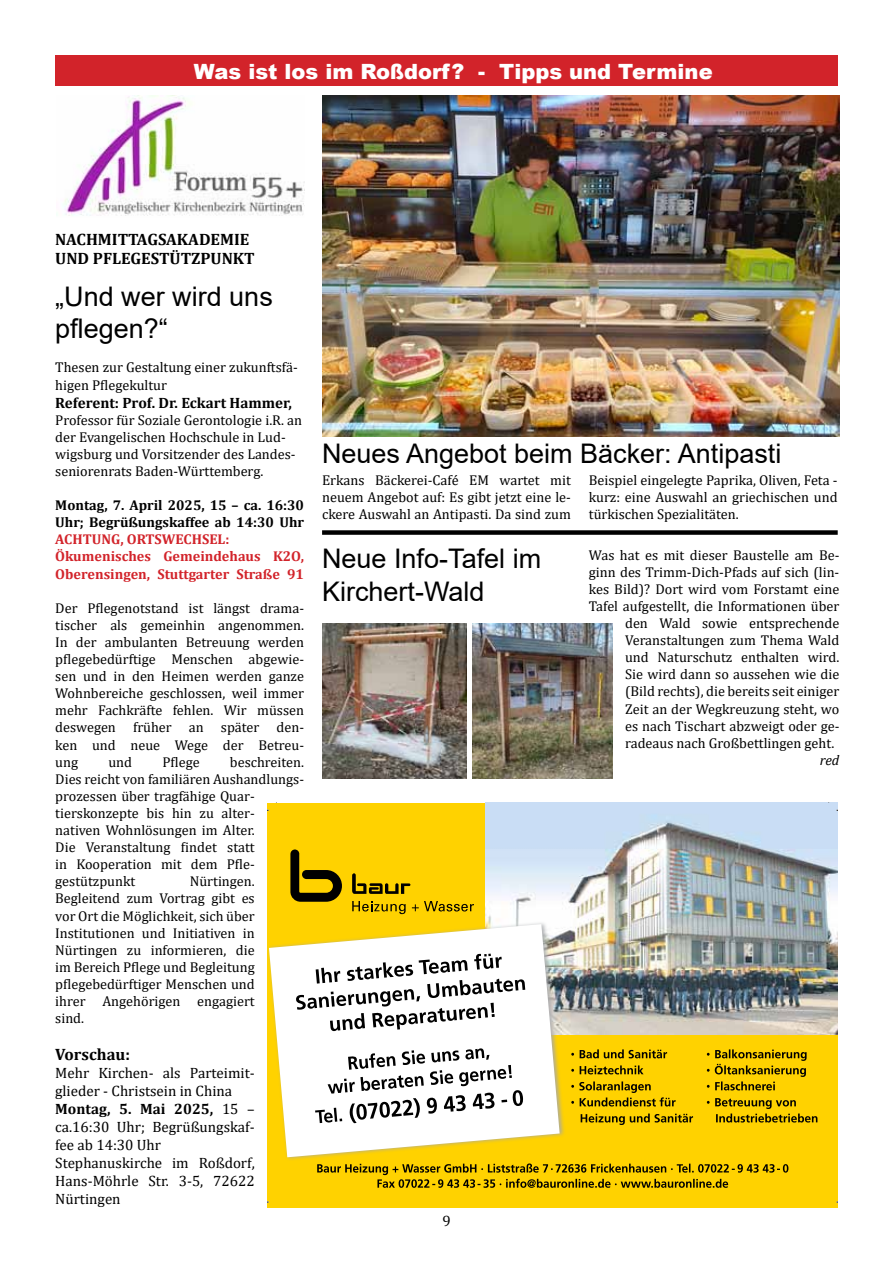
<style>
.page{position:relative;width:893px;height:1263px;background:#fff}
.page>*{position:absolute;margin:0;border:0;box-sizing:border-box;transform-origin:0 0}
.t1{font:27px/32.4px "Arial";color:#000}
.t2{font:900 21px "Arial";color:#fff}
.t3{font:700 16.5px/19.8px "Cambria";color:#000}
.t4{font:15px/18px "Cambria";color:#000}
.t5{font:700 15px "Cambria";color:#000}
.t6{font:14.25px/17.1px "Cambria";color:#000;text-align:justify}
.t7{font:700 14.25px/17.1px "Cambria";color:#d2232a}
.t8{font:700 14.25px/17.1px "Cambria";color:#000}
.t9{font:italic 14.25px "Cambria";color:#000}
.s1{font-weight:700}
</style>
<div class="page">
<div style="left:322px;top:530px;width:516px;height:5px;background:#000"></div>
<div style="left:55px;top:55px;width:783px;height:31px;background:#d2232a"></div>
<img style="left:64px;top:96px;width:240px;height:120px">
<img style="left:322px;top:96px;width:517px;height:341px">
<div style="left:268px;top:803px;width:570px;height:405px;background:#ffd200"></div>
<img style="left:485px;top:803px;width:353px;height:231px">
<svg style="left:317px;top:1163px;width:471px;height:25px"></svg>
<div style="left:268px;top:921px;width:297px;height:240px;background:#a7a9ac;opacity:.85"></div>
<svg style="left:269px;top:924px;width:291px;height:233px;fill:#fff"></svg>
<svg style="left:296px;top:954px;width:229px;height:77px;background:#d1d1d1"></svg>
<svg style="left:315px;top:1048px;width:208px;height:75px;background:#d2d2d2"></svg>
<svg style="left:707px;top:1098px;width:110px;height:24px"></svg>
<svg style="left:707px;top:1049px;width:100px;height:41px"></svg>
<svg style="left:581px;top:1113px;width:112px;height:12px"></svg>
<svg style="left:571px;top:1081px;width:105px;height:25px"></svg>
<svg style="left:571px;top:1065px;width:73px;height:9px"></svg>
<svg style="left:571px;top:1049px;width:96px;height:9px"></svg>
<svg style="left:352px;top:901px;width:54px;height:13px"></svg>
<svg style="left:412px;top:901px;width:62px;height:10px"></svg>
<svg style="left:290px;top:849px;width:52px;height:53px"></svg>
<svg style="left:352px;top:873px;width:58px;height:21px"></svg>
<img style="left:472px;top:623px;width:140px;height:155px">
<img style="left:322px;top:623px;width:144px;height:155px">
<h2 class="t2" style="left:194px;top:56px;width:520px">Was ist los im Roßdorf? - Tipps und Termine</h2>
<p class="t3" style="left:55px;top:228px;width:201px">NACHMITTAGSAKADEMIE<br>UND PFLEGESTÜTZPUNKT</p>
<h1 class="t1" style="left:55px;top:280px;width:219px">„Und wer wird uns pflegen?“</h1>
<p class="t6" style="left:55px;top:359px;width:244px">Thesen zur Gestaltung einer zukunftsfä&shy;higen Pflegekultur</p>
<p class="t5" style="left:55px;top:392px;width:238px">Referent: Prof. Dr. Eckart Hammer,</p>
<p class="t6" style="left:55px;top:411px;width:248px;text-align:left">Professor für Soziale Gerontologie i.R. an der Evangelischen Hochschule in Lud&shy;wigsburg und Vorsitzender des Landes&shy;seniorenrats Baden-Württemberg.</p>
<p class="t8" style="left:55px;top:496px;width:250px">Montag, 7. April 2025, 15 – ca. 16:30<br>Uhr; Begrüßungskaffee ab 14:30 Uhr</p>
<p class="t7" style="left:55px;top:530px;width:250px">ACHTUNG, ORTSWECHSEL:<br>Ökumenisches Gemeindehaus K2O,<br>Oberensingen, Stuttgarter Straße 91</p>
<p class="t6" style="left:55px;top:599px;width:250px">Der Pflegenotstand ist längst drama&shy;tischer als gemeinhin angenommen.<br>In der ambulanten Betreuung werden pflegebedürftige Menschen abgewie&shy;sen und in den Heimen werden ganze Wohnbereiche geschlossen, weil immer mehr Fachkräfte fehlen. Wir müssen deswegen früher an später den&shy;ken und neue Wege der Betreu&shy;ung</p>
<p class="t6" style="left:108px;top:753px;width:25px">und</p>
<p class="t6" style="left:162px;top:753px;width:39px">Pflege</p>
<p class="t6" style="left:55px;top:753px;width:250px;text-align:left;text-indent:175px">beschreiten.<br>Dies reicht von familiären Aushandlungs&shy;prozessen über tragfähige Quar&shy;tierskonzepte bis hin zu alter-<br>nativen Wohnlösungen im Alter.<br>Die Veranstaltung findet statt<br>in Kooperation mit dem Pfle&shy;gestützpunkt</p>
<p class="t6" style="left:55px;top:873px;width:201px;text-indent:134px">Nürtingen.<br>Begleitend zum Vortrag gibt es vor Ort die Möglichkeit, sich über Institutionen und Initiativen in Nürtingen zu informieren, die im Bereich Pflege und Begleitung pflegebedürftiger Menschen und ihrer Angehörigen engagiert sind.</p>
<p class="t3" style="left:55px;top:1044px;width:76px">Vorschau:</p>
<p class="t4" style="left:55px;top:1064px;width:201px">Mehr Kirchen- als Parteimit&shy;glieder - Christsein in China<br><span class="s1">Montag, 5. Mai 2025,</span> 15 – ca.16:30 Uhr; Begrüßungskaf&shy;fee ab 14:30 Uhr<br>Stephanuskirche im Roßdorf,<br>Hans-Möhrle Str. 3-5, 72622<br>Nürtingen</p>
<h1 class="t1" style="left:322px;top:437px;width:461px">Neues Angebot beim Bäcker: Antipasti</h1>
<p class="t6" style="left:322px;top:472px;width:250px">Erkans Bäckerei-Café EM wartet mit neuem Angebot auf: Es gibt jetzt eine le&shy;ckere Auswahl an Antipasti. Da sind zum</p>
<p class="t6" style="left:589px;top:472px;width:250px">Beispiel eingelegte Paprika, Oliven, Feta - kurz: eine Auswahl an griechischen und türkischen Spezialitäten.</p>
<h1 class="t1" style="left:322px;top:542px;width:221px">Neue Info-Tafel im<br>Kirchert-Wald</h1>
<p class="t6" style="left:589px;top:546px;width:252px">Was hat es mit dieser Baustelle am Be-</p>
<p class="t6" style="left:589px;top:563px;width:252px">ginn des Trimm-Dich-Pfads auf sich (lin-</p>
<p class="t6" style="left:589px;top:580px;width:252px">kes Bild)? Dort wird vom Forstamt eine</p>
<p class="t6" style="left:589px;top:597px;width:252px">Tafel aufgestellt, die Informationen über</p>
<p class="t6" style="left:625px;top:615px;width:216px">den Wald sowie entsprechende</p>
<p class="t6" style="left:625px;top:632px;width:216px">Veranstaltungen zum Thema Wald</p>
<p class="t6" style="left:625px;top:649px;width:216px">und Naturschutz enthalten wird.</p>
<p class="t6" style="left:625px;top:666px;width:216px">Sie wird dann so aussehen wie die</p>
<p class="t6" style="left:625px;top:683px;width:216px">(Bild rechts), die bereits seit einiger</p>
<p class="t6" style="left:625px;top:700px;width:216px">Zeit an der Wegkreuzung steht, wo</p>
<p class="t6" style="left:625px;top:717px;width:216px">es nach Tischart abzweigt oder ge-</p>
<p class="t6" style="left:625px;top:734px;width:211px">radeaus nach Großbettlingen geht.</p>
<p class="t9" style="left:820px;top:750px;width:21px">red</p>
<p class="t4" style="left:442px;top:1211px;width:10px">9</p>
</div>
